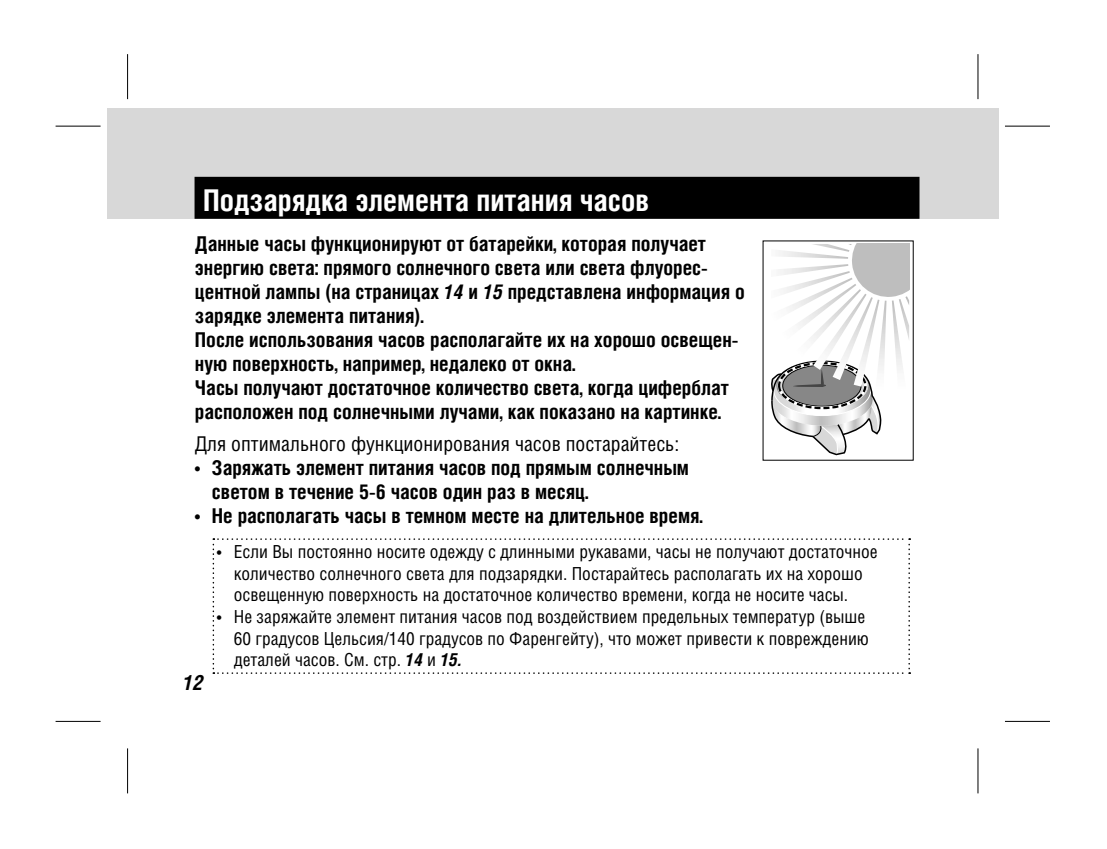
<style>
.page{position:relative;width:1107px;height:849px;background:#fff}
.page>*{position:absolute;margin:0;border:0;box-sizing:border-box;transform-origin:0 0}
.t1{font:700 30px "Helios Cond";color:#fff}
.t2{font:italic 700 21px "Helios Cond";color:#000}
.t3{font:700 20.4px/24px "Helios Cond";color:#000}
.t4{font:20.4px "Helios Cond";color:#000}
.t5{font:18px/21.6px "Helios Cond";color:#000}
.s1{font-style:italic}
.s2{font-weight:400}
.s3{font-weight:700;font-style:italic}
</style>
<div class="page">
<svg style="left:771px;top:361px;width:111px;height:95px"></svg>
<img style="left:800px;top:277px;width:48px;height:7px">
<img style="left:780px;top:264px;width:68px;height:13px">
<img style="left:813px;top:244px;width:35px;height:8px">
<img style="left:854px;top:307px;width:22px;height:80px">
<img style="left:833px;top:305px;width:40px;height:75px">
<img style="left:813px;top:305px;width:54px;height:65px">
<img style="left:813px;top:305px;width:48px;height:51px">
<img style="left:783px;top:284px;width:73px;height:56px">
<svg style="left:848px;top:244px;width:61px;height:61px"></svg>
<img style="left:899px;top:299px;width:10px;height:40px">
<img style="left:892px;top:300px;width:14px;height:70px">
<img style="left:876px;top:301px;width:11px;height:88px">
<svg style="left:213px;top:538px;width:697px;height:136px"></svg>
<div style="left:107px;top:108px;width:892px;height:111px;background:#d8d8d8"></div>
<div style="left:195px;top:177px;width:725px;height:42px;background:#000"></div>
<svg style="left:56px;top:125px;width:45px;height:1px"></svg>
<svg style="left:1005px;top:125px;width:45px;height:1px"></svg>
<svg style="left:978px;top:54px;width:1px;height:45px"></svg>
<svg style="left:978px;top:748px;width:1px;height:45px"></svg>
<hr style="left:56px;top:126px;width:45px;height:1px;background:#000">
<hr style="left:1005px;top:126px;width:45px;height:1px;background:#000">
<hr style="left:56px;top:721px;width:45px;height:1px;background:#000">
<hr style="left:1005px;top:721px;width:45px;height:1px;background:#000">
<hr style="left:127px;top:54px;width:1px;height:45px;background:#000">
<hr style="left:127px;top:748px;width:1px;height:45px;background:#000">
<hr style="left:977px;top:54px;width:1px;height:45px;background:#000">
<hr style="left:977px;top:748px;width:1px;height:45px;background:#000">
<h1 class="t1" style="left:203px;top:182px;width:448px">Подзарядка элемента питания часов</h1>
<p class="t3" style="left:195px;top:231px;width:551px">Данные часы функционируют от батарейки, которая получает энергию света: прямого солнечного света или света флуорес&shy;центной лампы (на страницах <span class="s1">14</span> и <span class="s1">15</span> представлена информация о зарядке элемента питания).<br>После использования часов располагайте их на хорошо освещен&shy;ную поверхность, например, недалеко от окна.<br>Часы получают достаточное количество света, когда циферблат расположен под солнечными лучами, как показано на картинке.</p>
<p class="t4" style="left:195px;top:432px;width:486px">Для оптимального функционирования часов постарайтесь:</p>
<p class="t3" style="left:212px;top:455px;width:479px;text-indent:-17px"><span class="s2">•</span> Заряжать элемент питания часов под прямым солнечным светом в течение 5-6 часов один раз в месяц.</p>
<p class="t3" style="left:195px;top:503px;width:509px"><span class="s2">•</span> Не располагать часы в темном месте на длительное время.</p>
<p class="t5" style="left:234px;top:541px;width:645px;text-indent:-17px">• Если Вы постоянно носите одежду с длинными рукавами, часы не получают достаточное количество солнечного света для подзарядки. Постарайтесь располагать их на хорошо освещенную поверхность на достаточное количество времени, когда не носите часы.</p>
<p class="t5" style="left:234px;top:605px;width:637px;text-indent:-17px">• Не заряжайте элемент питания часов под воздействием предельных температур (выше<br>60 градусов Цельсия/140 градусов по Фаренгейту), что может привести к повреждению деталей часов. См. стр. <span class="s3">14</span> и <span class="s3">15.</span></p>
<p class="t2" style="left:183px;top:670px;width:22px">12</p>
</div>
